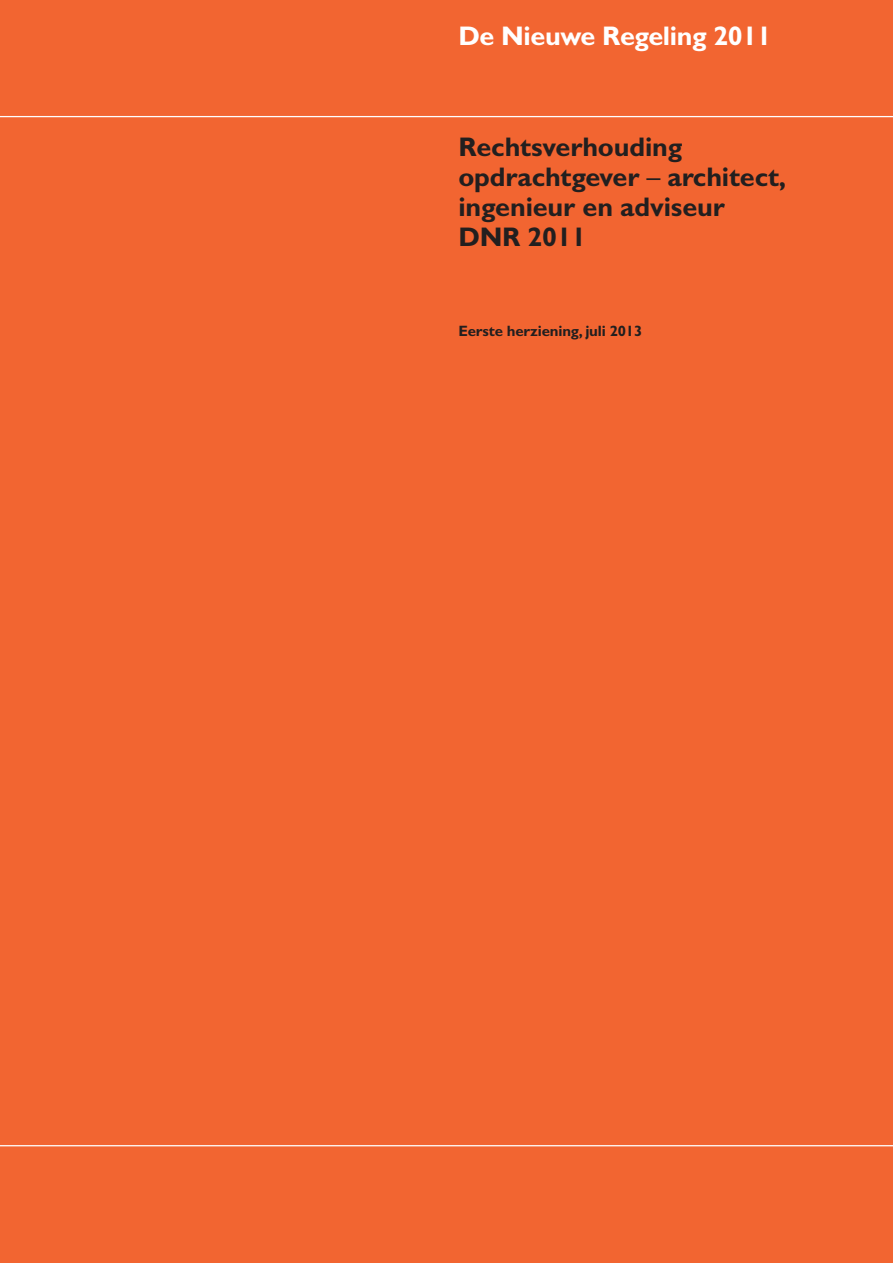
<style>
.page{position:relative;width:893px;height:1263px;background:#f26531}
.page>*{position:absolute;margin:0;border:0;box-sizing:border-box;transform-origin:0 0}
.t1{font:700 27px/30px "Gill Sans Std";letter-spacing:-.005em;color:#221f1f}
.t2{font:700 27px "Gill Sans Std";letter-spacing:-.015em;color:#fff}
.t3{font:700 15px "Gill Sans Std";letter-spacing:-.01em;color:#221f1f}
.s1{font-weight:400}
</style>
<div class="page">
<hr style="left:0;top:116px;width:893px;height:1px;background:#fff">
<hr style="left:0;top:1145px;width:893px;height:1px;background:#fff">
<p class="t2" style="left:458px;top:26px;width:315px">De Nieuwe Regeling 2011</p>
<p class="t1" style="left:458px;top:134px;width:329px">Rechtsverhouding opdrachtgever <span class="s1">–</span> architect, ingenieur en adviseur<br>DNR 2011</p>
<p class="t3" style="left:458px;top:325px;width:185px">Eerste herziening, juli 2013</p>
</div>
